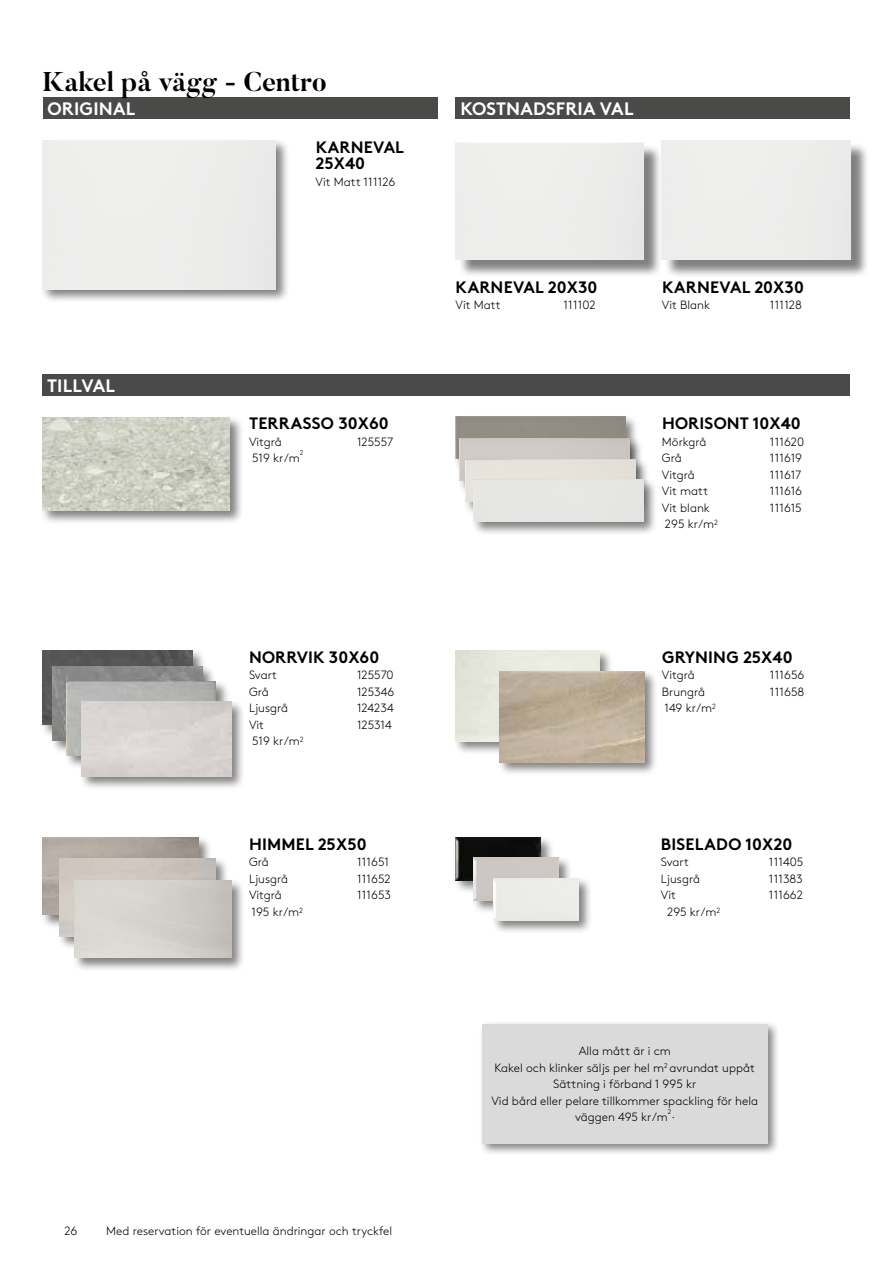
<style>
.page{position:relative;width:893px;height:1263px;background:#fff}
.page>*{position:absolute;margin:0;border:0;box-sizing:border-box;transform-origin:0 0}
.t1{font:700 27px "Butler";color:#000}
.t2{font:700 18px "Brown Std";letter-spacing:.01em;color:#fff}
.t3{font:700 16.5px/16.5px "Brown Std";letter-spacing:.01em;color:#000}
.t4{font:300 12px/16.5px "Brown Std";color:#000;text-align:center}
.t5{font:300 7.05px "Brown Std";color:#000}
.s1{font-size:12px}
</style>
<div class="page">
<div style="left:43px;top:98px;width:394px;height:21px;background:#4a4a49"></div>
<div style="left:43px;top:374px;width:807px;height:21px;background:#4a4a49"></div>
<div style="left:455px;top:98px;width:395px;height:21px;background:#4a4a49"></div>
<div style="left:458px;top:145px;width:204px;height:133px;background:#000;opacity:.5"></div>
<div style="left:455px;top:142px;width:189px;height:117px;background:#ededec"></div>
<div style="left:664px;top:143px;width:205px;height:135px;background:#000;opacity:.5"></div>
<div style="left:662px;top:140px;width:188px;height:119px;background:#ededec"></div>
<div style="left:40px;top:138px;width:250px;height:165px;background:#000;opacity:.5"></div>
<div style="left:43px;top:140px;width:232px;height:149px;background:#ededec"></div>
<div style="left:478px;top:1020px;width:302px;height:136px;background:#000;opacity:.5"></div>
<div style="left:482px;top:1024px;width:285px;height:119px;background:#dadada"></div>
<div style="left:40px;top:835px;width:173px;height:94px;background:#000;opacity:.5"></div>
<img style="left:43px;top:837px;width:156px;height:78px">
<div style="left:57px;top:856px;width:173px;height:94px;background:#000;opacity:.5"></div>
<img style="left:60px;top:858px;width:156px;height:78px">
<div style="left:73px;top:878px;width:172px;height:94px;background:#000;opacity:.5"></div>
<img style="left:75px;top:880px;width:156px;height:78px">
<div style="left:40px;top:648px;width:166px;height:91px;background:#000;opacity:.5"></div>
<div style="left:43px;top:650px;width:149px;height:74px;background:#555"></div>
<div style="left:51px;top:664px;width:165px;height:91px;background:#000;opacity:.5"></div>
<img style="left:53px;top:667px;width:149px;height:74px">
<div style="left:64px;top:679px;width:166px;height:91px;background:#000;opacity:.5"></div>
<img style="left:66px;top:681px;width:150px;height:75px">
<div style="left:453px;top:648px;width:161px;height:107px;background:#000;opacity:.5"></div>
<div style="left:455px;top:651px;width:145px;height:90px;background:#e6e8dd"></div>
<div style="left:497px;top:670px;width:161px;height:106px;background:#000;opacity:.5"></div>
<img style="left:499px;top:672px;width:145px;height:90px">
<div style="left:453px;top:414px;width:186px;height:59px;background:#000;opacity:.5"></div>
<div style="left:455px;top:417px;width:170px;height:41px;background:#928c84"></div>
<div style="left:457px;top:436px;width:186px;height:59px;background:#000;opacity:.5"></div>
<div style="left:459px;top:438px;width:170px;height:42px;background:#cfc9c5"></div>
<div style="left:463px;top:457px;width:187px;height:59px;background:#000;opacity:.5"></div>
<div style="left:466px;top:459px;width:170px;height:43px;background:#e7e3db"></div>
<div style="left:472px;top:477px;width:186px;height:59px;background:#000;opacity:.5"></div>
<div style="left:474px;top:480px;width:170px;height:42px;background:#e6e6e4"></div>
<div style="left:453px;top:836px;width:101px;height:58px;background:#000;opacity:.5"></div>
<img style="left:455px;top:838px;width:85px;height:42px">
<div style="left:472px;top:855px;width:101px;height:59px;background:#000;opacity:.5"></div>
<div style="left:474px;top:857px;width:85px;height:43px;background:#cdc7c5"></div>
<div style="left:491px;top:876px;width:101px;height:59px;background:#000;opacity:.5"></div>
<div style="left:493px;top:879px;width:85px;height:41px;background:#ebece9"></div>
<div style="left:79px;top:700px;width:166px;height:90px;background:#000;opacity:.5"></div>
<img style="left:81px;top:702px;width:150px;height:74px">
<div style="left:40px;top:415px;width:204px;height:109px;background:#000;opacity:.5"></div>
<img style="left:43px;top:417px;width:187px;height:93px">
<h1 class="t1" style="left:43px;top:64px;width:286px">Kakel på vägg - Centro</h1>
<h2 class="t2" style="left:47px;top:98px;width:89px">ORIGINAL</h2>
<h2 class="t2" style="left:47px;top:374px;width:70px">TILLVAL</h2>
<h3 class="t3" style="left:316px;top:139px;width:90px">KARNEVAL<br>25X40</h3>
<p class="t4" style="left:316px;top:173px;width:81px">Vit Matt 111126</p>
<h3 class="t3" style="left:249px;top:415px;width:141px">TERRASSO 30X60</h3>
<p class="t4" style="left:249px;top:433px;width:34px">Vitgrå</p>
<p class="t4" style="left:357px;top:433px;width:38px">125557</p>
<p class="t4" style="left:252px;top:450px;width:49px">519 kr/m</p>
<p class="t5" style="left:300px;top:449px;width:5px">2</p>
<h3 class="t3" style="left:249px;top:648px;width:132px">NORRVIK 30X60</h3>
<p class="t4" style="left:249px;top:667px;width:30px">Svart</p>
<p class="t4" style="left:357px;top:667px;width:38px">125570</p>
<p class="t4" style="left:249px;top:683px;width:21px">Grå</p>
<p class="t4" style="left:357px;top:683px;width:39px">125346</p>
<p class="t4" style="left:249px;top:700px;width:41px">Ljusgrå</p>
<p class="t4" style="left:357px;top:700px;width:38px">124234</p>
<p class="t4" style="left:249px;top:716px;width:17px">Vit</p>
<p class="t4" style="left:357px;top:716px;width:36px">125314</p>
<p class="t4" style="left:252px;top:733px;width:53px">519 kr/m<sup>2</sup></p>
<h3 class="t3" style="left:249px;top:835px;width:119px">HIMMEL 25X50</h3>
<p class="t4" style="left:249px;top:854px;width:21px">Grå</p>
<p class="t4" style="left:357px;top:854px;width:33px">111651</p>
<p class="t4" style="left:249px;top:870px;width:41px">Ljusgrå</p>
<p class="t4" style="left:357px;top:870px;width:35px">111652</p>
<p class="t4" style="left:249px;top:887px;width:34px">Vitgrå</p>
<p class="t4" style="left:357px;top:887px;width:35px">111653</p>
<p class="t4" style="left:252px;top:903px;width:53px">195 kr/m<sup>2</sup></p>
<h2 class="t2" style="left:460px;top:98px;width:175px">KOSTNADSFRIA VAL</h2>
<h3 class="t3" style="left:456px;top:279px;width:143px">KARNEVAL 20X30</h3>
<p class="t4" style="left:455px;top:297px;width:47px">Vit Matt</p>
<p class="t4" style="left:563px;top:297px;width:34px">111102</p>
<h3 class="t3" style="left:662px;top:278px;width:143px">KARNEVAL 20X30</h3>
<p class="t4" style="left:662px;top:297px;width:50px">Vit Blank</p>
<p class="t4" style="left:770px;top:297px;width:33px">111128</p>
<h3 class="t3" style="left:662px;top:415px;width:140px">HORISONT 10X40</h3>
<p class="t4" style="left:662px;top:433px;width:46px">Mörkgrå</p>
<p class="t4" style="left:770px;top:433px;width:36px">111620</p>
<p class="t4" style="left:662px;top:450px;width:21px">Grå</p>
<p class="t4" style="left:770px;top:450px;width:34px">111619</p>
<p class="t4" style="left:662px;top:466px;width:34px">Vitgrå</p>
<p class="t4" style="left:770px;top:466px;width:33px">111617</p>
<p class="t4" style="left:662px;top:483px;width:48px">Vit matt</p>
<p class="t4" style="left:770px;top:483px;width:34px">111616</p>
<p class="t4" style="left:662px;top:499px;width:49px">Vit blank</p>
<p class="t4" style="left:770px;top:499px;width:33px">111615</p>
<p class="t4" style="left:665px;top:516px;width:55px">295 kr/m<sup>2</sup></p>
<h3 class="t3" style="left:662px;top:648px;width:132px">GRYNING 25X40</h3>
<p class="t4" style="left:662px;top:667px;width:34px">Vitgrå</p>
<p class="t4" style="left:770px;top:667px;width:36px">111656</p>
<p class="t4" style="left:662px;top:683px;width:45px">Brungrå</p>
<p class="t4" style="left:770px;top:683px;width:36px">111658</p>
<p class="t4" style="left:665px;top:700px;width:53px">149 kr/m<sup>2</sup></p>
<h3 class="t3" style="left:661px;top:835px;width:133px">BISELADO 10X20</h3>
<p class="t4" style="left:661px;top:854px;width:30px">Svart</p>
<p class="t4" style="left:769px;top:854px;width:36px">111405</p>
<p class="t4" style="left:661px;top:870px;width:41px">Ljusgrå</p>
<p class="t4" style="left:769px;top:870px;width:35px">111383</p>
<p class="t4" style="left:661px;top:887px;width:17px">Vit</p>
<p class="t4" style="left:769px;top:887px;width:36px">111662</p>
<p class="t4" style="left:667px;top:903px;width:55px">295 kr/m<sup>2</sup></p>
<p class="t4" style="left:65px;top:1223px;width:14px">26</p>
<p class="t4" style="left:106px;top:1223px;width:287px">Med reservation för eventuella ändringar och tryckfel</p>
<p class="t4" style="left:491px;top:1043px;width:268px">Alla mått är i cm<br>Kakel och klinker säljs per hel m<sup>2</sup> avrundat uppåt<br>Sättning i förband 1 995 kr<br>Vid bård eller pelare tillkommer spackling för hela väggen 495 kr/m</p>
<p class="t5" style="left:668px;top:1108px;width:9px">2<span class="s1">.</span></p>
</div>
